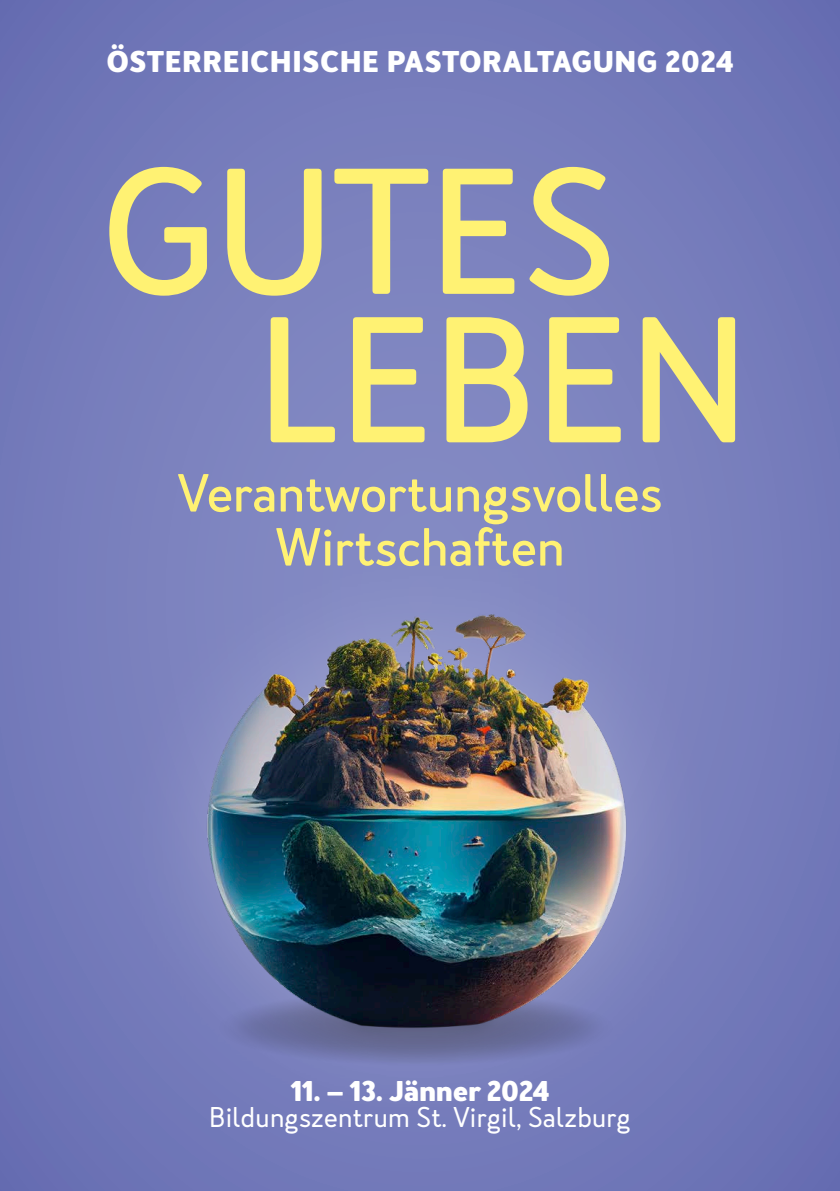
<style>
.page{position:relative;width:840px;height:1191px;background:#fff}
.page>*{position:absolute;margin:0;border:0;box-sizing:border-box;transform-origin:0 0}
.t1{font:500 166.8px/148.4px "Merlo Neue";color:#fff273}
.t2{font:500 50px/54px "Merlo Neue";color:#fff273;text-align:center}
.t3{font:700 28px "Merlo Neue";letter-spacing:.04em;color:#fff}
.t4{font:26.6px "Merlo Neue";letter-spacing:.01em;color:#fff}
.t5{font:700 26.6px "Merlo Neue";letter-spacing:.01em;color:#fff}
</style>
<div class="page">
<div style="left:0;top:0;width:839px;height:1191px;background:linear-gradient(to bottom,#787fbc,#6f76b7)"></div>
<div style="left:75px;top:1039px;width:689px;height:63px;background:#6e75b7"></div>
<div style="left:105px;top:515px;width:622px;height:616px;background:#fff;opacity:.23"></div>
<img style="left:75px;top:581px;width:689px;height:458px">
<p class="t3" style="left:107px;top:42px;width:627px">ÖSTERREICHISCHE PASTORALTAGUNG 2024</p>
<h1 class="t1" style="left:257px;top:161px;width:492px;text-indent:-155px">GUTES<br>LEBEN</h1>
<h2 class="t2" style="left:177px;top:467px;width:486px">Verantwortungsvolles<br>Wirtschaften</h2>
<p class="t5" style="left:290px;top:1072px;width:260px">11. – 13. Jänner 2024</p>
<p class="t4" style="left:209px;top:1100px;width:422px">Bildungszentrum St. Virgil, Salzburg</p>
</div>
